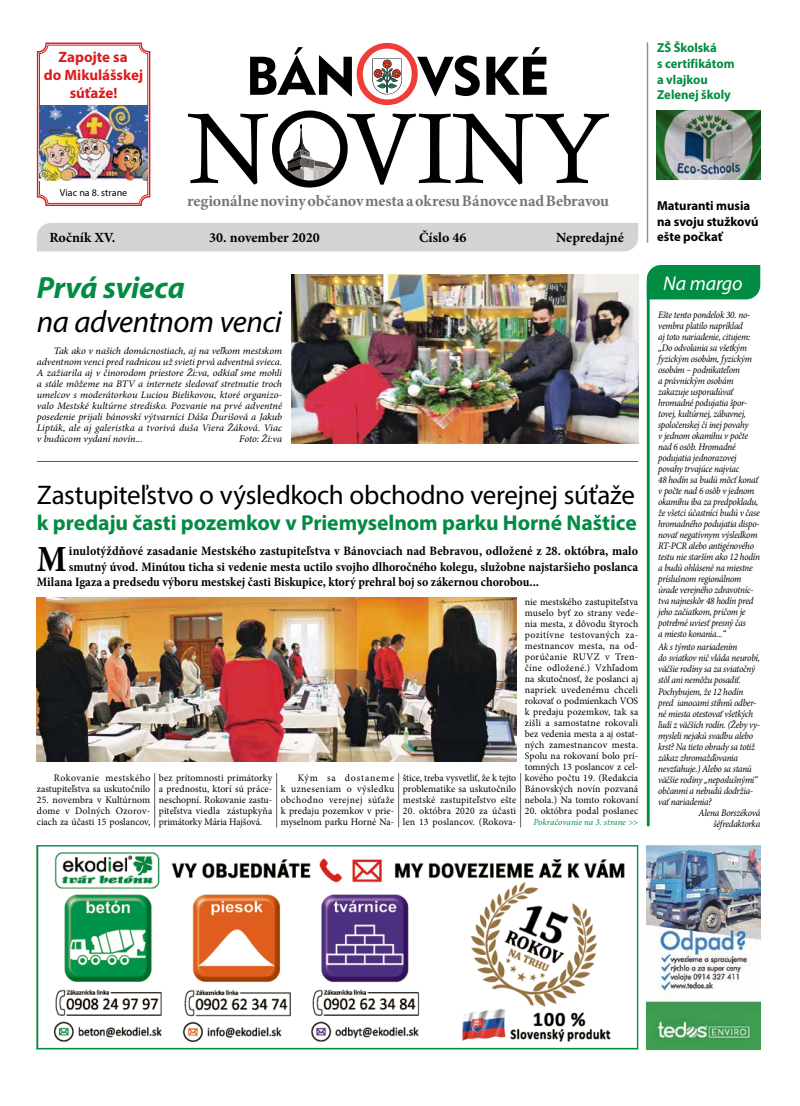
<style>
.page{position:relative;width:800px;height:1106px;background:#fff}
.page>*{position:absolute;margin:0;border:0;box-sizing:border-box;transform-origin:0 0}
.t1{font:700 condensed 37.3px "Minion Pro";color:#000}
.t2{font:italic 30.8px "Myriad Pro";letter-spacing:-.015em;color:#000}
.t3{font:italic 700 30.8px "Myriad Pro";letter-spacing:-.01em;color:#008c42}
.t4{font:27px "Myriad Pro";letter-spacing:-.015em;color:#000}
.t5{font:700 21.6px "Myriad Pro";letter-spacing:-.005em;color:#008c42}
.t6{font:italic 20px "Myriad Pro";letter-spacing:-.01em;color:#fff}
.t7{font:700 16px "Minion Pro";letter-spacing:-.005em;color:#797571}
.t8{font:700 15px/18px "Myriad Pro";color:#d81c1e;text-align:center}
.t9{font:700 14px "Minion Pro";color:#000}
.t10{font:700 condensed 13px "Minion Pro";color:#000}
.t11{font:700 13px/15.6px "Myriad Pro";color:#008c42}
.t12{font:700 13px/15.6px "Myriad Pro";color:#000}
.t13{font:italic 10px/11px "Minion Pro";letter-spacing:-.025em;color:#000;scale:.92 1}
.t14{font:10px/11px "Minion Pro";letter-spacing:.01em;color:#000;text-align:justify}
.t15{font:italic 10px/11px "Minion Pro";letter-spacing:-.025em;color:#000;text-align:justify}
.t16{font:italic 10px "Minion Pro";letter-spacing:-.025em;color:#000;scale:.93 1}
.t17{font:10px "Myriad Pro";color:#000}
.t18{font:italic 9px "Minion Pro";letter-spacing:.01em;color:#008c42}
</style>
<div class="page">
<svg style="left:188px;top:111px;width:420px;height:76px"></svg>
<svg style="left:250px;top:43px;width:296px;height:62px"></svg>
<div style="left:37px;top:223px;width:601px;height:28px;background:#d5d4d4"></div>
<hr style="left:646px;top:43px;width:2px;height:199px;background:#8f8c89">
<div style="left:646px;top:265px;width:114px;height:34px;background:#008c42"></div>
<hr style="left:646px;top:283px;width:3px;height:542px;background:#008c42">
<hr style="left:37px;top:461px;width:600px;height:1px;background:#008c42">
<img style="left:656px;top:110px;width:104px;height:70px">
<hr style="left:154px;top:773px;width:1px;height:54px;background:#797571">
<hr style="left:276px;top:773px;width:1px;height:54px;background:#797571">
<hr style="left:398px;top:773px;width:1px;height:54px;background:#797571">
<hr style="left:520px;top:773px;width:1px;height:54px;background:#797571">
<img style="left:291px;top:274px;width:347px;height:169px">
<img style="left:646px;top:845px;width:114px;height:204px">
<img style="left:53px;top:852px;width:572px;height:190px">
<div style="left:37px;top:845px;width:601px;height:204px;border:1px solid #008c42"></div>
<img style="left:37px;top:597px;width:479px;height:165px">
<svg style="left:36px;top:42px;width:115px;height:164px"></svg>
<div style="left:39px;top:45px;width:109px;height:159px;border:1px solid #d81c1e;border-radius:8px"></div>
<img style="left:40px;top:106px;width:107px;height:75px">
<h3 class="t8" style="left:44px;top:48px;width:101px">Zapojte sa<br>do Mikulášskej súťaže!</h3>
<h3 class="t11" style="left:657px;top:40px;width:79px">ZŠ Školská<br>s certifikátom a vlajkou<br>Zelenej školy</h3>
<p class="t17" style="left:60px;top:186px;width:69px">Viac na 8. strane</p>
<h3 class="t7" style="left:187px;top:190px;width:423px">regionálne noviny občanov mesta a okresu Bánovce nad Bebravou</h3>
<h3 class="t9" style="left:49px;top:228px;width:67px">Ročník XV.</h3>
<h3 class="t9" style="left:209px;top:228px;width:112px">30. november 2020</h3>
<h3 class="t9" style="left:419px;top:228px;width:49px">Číslo 46</h3>
<h3 class="t9" style="left:556px;top:228px;width:69px">Nepredajné</h3>
<h2 class="t3" style="left:37px;top:267px;width:149px">Prvá svieca</h2>
<h2 class="t2" style="left:37px;top:302px;width:246px">na adventnom venci</h2>
<p class="t15" style="left:37px;top:345px;width:247px;text-indent:17px">Tak ako v našich domácnostiach, aj na veľkom mestskom adventnom venci pred radnicou už svieti prvá adventná svieca.<br>A zažiarila aj v činorodom priestore Ži:va, odkiaľ sme mohli a stále môžeme na BTV a internete sledovať stretnutie troch umelcov s moderátorkou Luciou Bielikovou, ktoré organizo&shy;valo Mestské kultúrne stredisko. Pozvanie na prvé adventné posedenie prijali bánovskí výtvarníci Dáša Ďurišová a Jakub Lipták, ale aj galeristka a tvorivá duša Viera Žáková. Viac v budúcom vydaní novín...</p>
<p class="t15" style="left:239px;top:433px;width:44px">Foto: Ži:va</p>
<h3 class="t4" style="left:37px;top:478px;width:599px">Zastupiteľstvo o výsledkoch obchodno verejnej súťaže</h3>
<h3 class="t5" style="left:37px;top:508px;width:601px">k predaju časti pozemkov v Priemyselnom parku Horné Naštice</h3>
<h1 class="t1" style="left:37px;top:533px;width:31px">M</h1>
<h3 class="t10" style="left:69px;top:542px;width:570px">inulotýždňové zasadanie Mestského zastupiteľstva v Bánovciach nad Bebravou, odložené z 28. októbra, malo</h3>
<h3 class="t10" style="left:69px;top:557px;width:570px">smutný úvod. Minútou ticha si vedenie mesta uctilo svojho dlhoročného kolegu, služobne najstaršieho poslanca</h3>
<h3 class="t10" style="left:37px;top:573px;width:503px">Milana Igaza a predsedu výboru mestskej časti Biskupice, ktorý prehral boj so zákernou chorobou...</h3>
<p class="t14" style="left:37px;top:772px;width:115px;text-align:right">Rokovanie mestského zastupiteľstva sa uskutočnilo</p>
<p class="t14" style="left:37px;top:794px;width:115px">25. novembra v Kultúrnom dome v Dolných Ozorov&shy;ciach za účasti 15 poslancov,</p>
<p class="t14" style="left:159px;top:772px;width:115px">bez prítomnosti primátorky a prednostu, ktorí sú práce&shy;neschopní. Rokovanie zastu&shy;piteľstva viedla zástupkyňa primátorky Mária Hajšová.</p>
<p class="t14" style="left:281px;top:772px;width:115px;text-indent:17px">Kým sa dostaneme k uzneseniam o výsledku obchodno verejnej súťaže k predaju pozemkov v prie&shy;myselnom parku Horné Na-</p>
<p class="t14" style="left:403px;top:772px;width:115px">štice, treba vysvetliť, že k tejto problematike sa uskutočnilo mestské zastupiteľstvo ešte</p>
<p class="t14" style="left:403px;top:805px;width:115px">20. októbra 2020 za účasti len 13 poslancov. (Rokova-</p>
<p class="t14" style="left:524px;top:596px;width:115px">nie mestského zastupiteľstva muselo byť zo strany vede&shy;nia mesta, z dôvodu štyroch pozitívne testovaných za&shy;mestnancov mesta, na od&shy;porúčanie RUVZ v Tren&shy;číne odložené.) Vzhľadom na skutočnosť, že poslanci aj napriek uvedenému chceli rokovať o podmienkach VOS k predaju pozemkov, tak sa zišli a samostatne rokovali bez vedenia mesta a aj ostat&shy;ných zamestnancov mesta.<br>Spolu na rokovaní bolo prí&shy;tomných 13 poslancov z cel&shy;kového počtu 19. (Redakcia Bánovských novín pozvaná nebola.) Na tomto rokovaní</p>
<p class="t14" style="left:524px;top:805px;width:115px">20. októbra podal poslanec</p>
<p class="t18" style="left:533px;top:816px;width:106px">Pokračovanie na 3. strane &gt;&gt;</p>
<h3 class="t12" style="left:657px;top:197px;width:103px">Maturanti musia na svoju stužkovú ešte počkať</h3>
<h3 class="t6" style="left:663px;top:271px;width:81px">Na margo</h3>
<p class="t13" style="left:658px;top:309px;width:112px">Ešte tento pondelok 30. no&shy;vembra platilo napríklad<br>aj toto nariadenie, citujem: „Do odvolania sa všetkým fyzickým osobám, fyzickým osobám – podnikateľom<br>a právnickým osobám zakazuje usporadúvať hromadné podujatia špor&shy;tovej, kultúrnej, zábavnej, spoločenskej či inej povahy<br>v jednom okamihu v počte nad 6 osôb. Hromadné podujatia jednorazovej povahy trvajúce najviac<br>48 hodín sa budú môcť konať v počte nad 6 osôb v jednom okamihu iba za predpokladu, že všetci účastníci budú v čase hromadného podujatia dispo&shy;novať negatívnym výsledkom<br>RT-PCR alebo antigénového testu nie starším ako 12 hodín a budú ohlásené na miestne príslušnom regionálnom úrade verejného zdravotníc&shy;tva najneskôr 48 hodín pred jeho začiatkom, pričom je potrebné uviesť presný čas<br>a miesto konania...“</p>
<p class="t13" style="left:658px;top:641px;width:88px">Ak s týmto nariadením</p>
<p class="t13" style="left:658px;top:652px;width:112px">do sviatkov nič vláda neurobí,</p>
<p class="t13" style="left:658px;top:663px;width:107px">väčšie rodiny sa za sviatočný</p>
<p class="t13" style="left:658px;top:674px;width:91px">stôl ani nemôžu posadiť.</p>
<p class="t13" style="left:658px;top:685px;width:94px">Pochybujem, že 12 hodín</p>
<p class="t13" style="left:658px;top:696px;width:108px">pred ianocami stihnú odber-</p>
<p class="t13" style="left:658px;top:707px;width:105px">né miesta otestovať všetkých</p>
<p class="t13" style="left:658px;top:718px;width:112px">ľudí z väčších rodín. (Žeby vy-</p>
<p class="t13" style="left:658px;top:729px;width:105px">mysleli nejakú svadbu alebo</p>
<p class="t13" style="left:658px;top:740px;width:107px">krst? Na tieto obrady sa totiž</p>
<p class="t13" style="left:658px;top:751px;width:88px">zákaz zhromažďovania</p>
<p class="t13" style="left:658px;top:762px;width:103px">nevzťahuje.) Alebo sa stanú</p>
<p class="t13" style="left:658px;top:773px;width:110px">väčšie rodiny „neposlušnými“</p>
<p class="t13" style="left:658px;top:784px;width:105px">občanmi a nebudú dodržia-</p>
<p class="t13" style="left:658px;top:795px;width:60px">vať nariadenia?</p>
<p class="t16" style="left:698px;top:805px;width:68px">Alena Borszéková</p>
<p class="t16" style="left:713px;top:816px;width:52px">šéfredaktorka</p>
</div>
